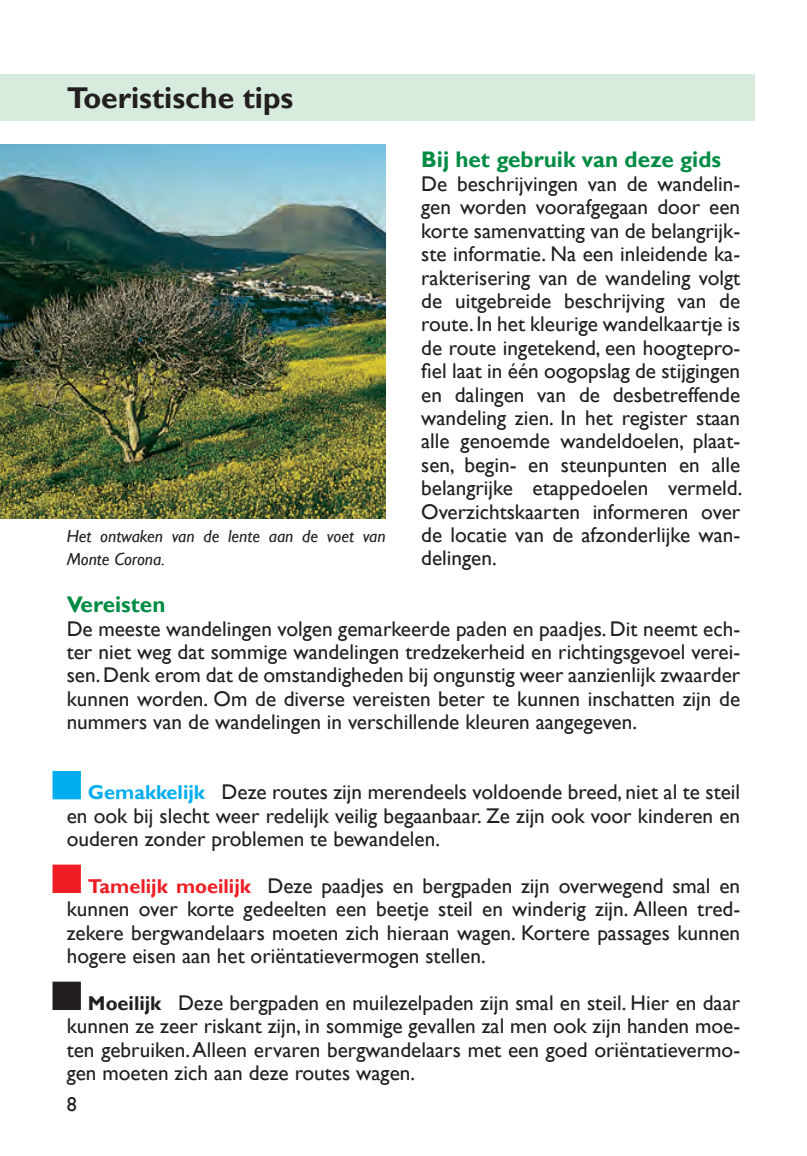
<style>
.page{position:relative;width:807px;height:1156px;background:#fff}
.page>*{position:absolute;margin:0;border:0;box-sizing:border-box;transform-origin:0 0}
.t1{font:700 30px "Gill Sans";color:#231f20}
.t2{font:700 22.5px "Gill Sans";color:#008b43}
.t3{font:21.25px/23.5px "Gill Sans";color:#231f20;text-align:justify}
.t4{font:20px "Gill Sans";color:#231f20}
.t5{font:italic 17.5px/23.5px "Gill Sans";color:#231f20}
.s1{font-weight:700;font-size:20px;color:#00aeef}
.s2{font-weight:700;font-size:20px;color:#ee1d23}
.s3{font-weight:700;font-size:20px}
</style>
<div class="page">
<div style="left:0;top:74px;width:754px;height:47px;background:#d8ecdd"></div>
<div style="left:53px;top:770px;width:28px;height:29px;background:#00aeef"></div>
<div style="left:53px;top:864px;width:28px;height:28px;background:#ee1d23"></div>
<div style="left:53px;top:981px;width:28px;height:28px;background:#231f20"></div>
<img style="left:0;top:144px;width:386px;height:374px">
<h1 class="t1" style="left:67px;top:79px;width:228px">Toeristische tips</h1>
<p class="t5" style="left:67px;top:524px;width:320px">Het ontwaken van de lente aan de voet van<br>Monte Corona.</p>
<p class="t2" style="left:421px;top:146px;width:301px">Bij het gebruik van deze gids</p>
<p class="t3" style="left:421px;top:172px;width:323px">De beschrijvingen van de wandelin&shy;gen worden voorafgegaan door een korte samenvatting van de belangrijk&shy;ste informatie. Na een inleidende ka&shy;rakterisering van de wandeling volgt de uitgebreide beschrijving van de route. In het kleurige wandelkaartje is de route ingetekend, een hoogtepro&shy;fiel laat in één oogopslag de stijgingen en dalingen van de desbetreffende wandeling zien. In het register staan alle genoemde wandeldoelen, plaat&shy;sen, begin- en steunpunten en alle belangrijke etappedoelen vermeld.<br>Overzichtskaarten informeren over de locatie van de afzonderlijke wan&shy;delingen.</p>
<p class="t2" style="left:67px;top:591px;width:100px">Vereisten</p>
<p class="t3" style="left:67px;top:617px;width:675px">De meeste wandelingen volgen gemarkeerde paden en paadjes. Dit neemt ech&shy;ter niet weg dat sommige wandelingen tredzekerheid en richtingsgevoel verei&shy;sen. Denk erom dat de omstandigheden bij ongunstig weer aanzienlijk zwaarder kunnen worden. Om de diverse vereisten beter te kunnen inschatten zijn de nummers van de wandelingen in verschillende kleuren aangegeven.</p>
<p class="t3" style="left:67px;top:780px;width:675px;text-indent:21px"><span class="s1">Gemakkelijk</span> Deze routes zijn merendeels voldoende breed, niet al te steil en ook bij slecht weer redelijk veilig begaanbaar. Ze zijn ook voor kinderen en ouderen zonder problemen te bewandelen.</p>
<p class="t3" style="left:67px;top:874px;width:675px;text-indent:21px"><span class="s2">Tamelijk moeilijk</span> Deze paadjes en bergpaden zijn overwegend smal en kunnen over korte gedeelten een beetje steil en winderig zijn. Alleen tred&shy;zekere bergwandelaars moeten zich hieraan wagen. Kortere passages kunnen hogere eisen aan het oriëntatievermogen stellen.</p>
<p class="t3" style="left:67px;top:991px;width:675px;text-indent:21px"><span class="s3">Moeilijk</span> Deze bergpaden en muilezelpaden zijn smal en steil. Hier en daar kunnen ze zeer riskant zijn, in sommige gevallen zal men ook zijn handen moe&shy;ten gebruiken. Alleen ervaren bergwandelaars met een goed oriëntatievermo&shy;gen moeten zich aan deze routes wagen.</p>
<p class="t4" style="left:67px;top:1091px;width:11px">8</p>
</div>
